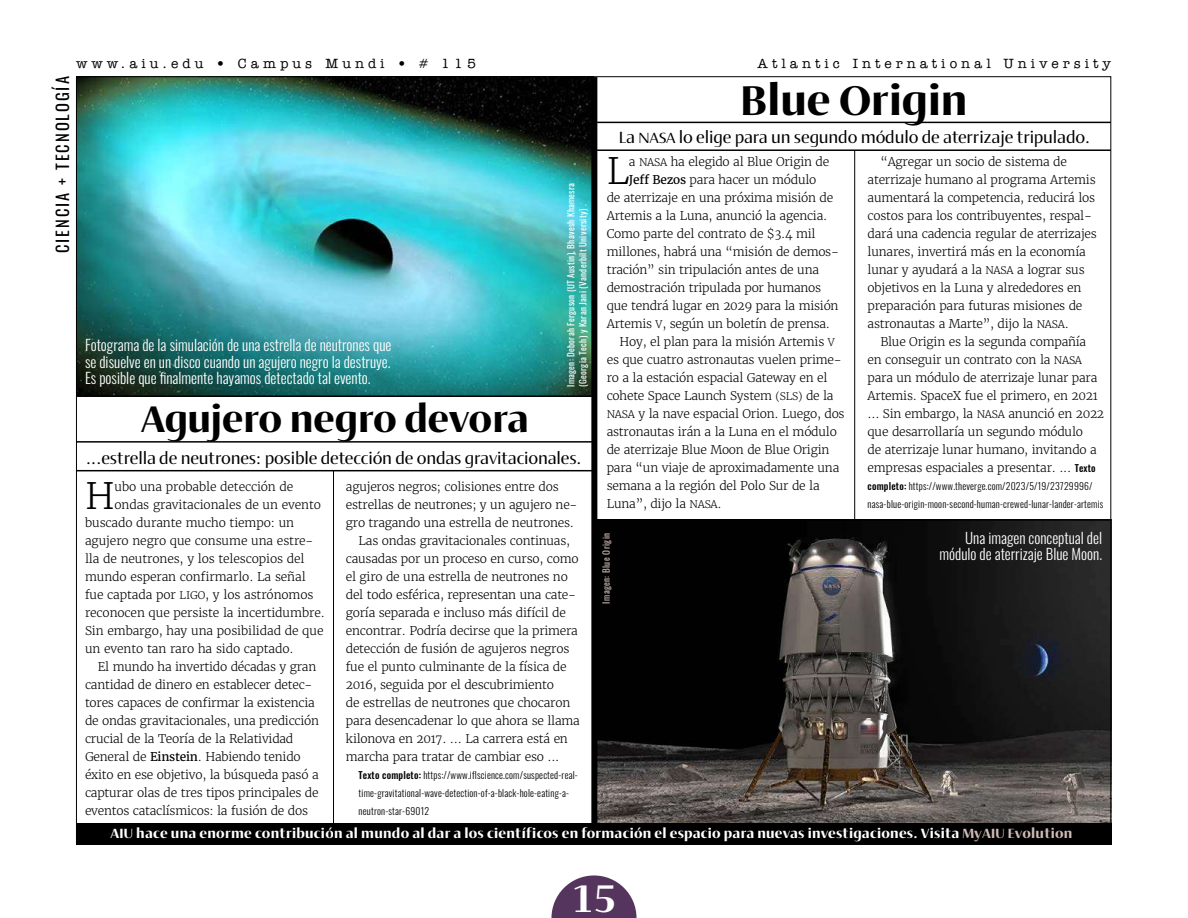
<style>
.page{position:relative;width:1188px;height:918px;background:#fff}
.page>*{position:absolute;margin:0;border:0;box-sizing:border-box;transform-origin:0 0}
.t1{font:800 42px "Ador Hairline";color:#000}
.t2{font:800 39px "Ador Hairline";color:#fff}
.t3{font:800 37.5px "Ador Hairline";color:#000}
.t4{font:300 36.15px "Merriweather";color:#000}
.t5{font:500 16.5px "Ador Hairline";letter-spacing:-.01em;color:#000}
.t6{font:16.5px "Oswald";letter-spacing:.12em;color:#000}
.t7{font:300 15px/16.5px "Oswald";color:#fff;text-align:justify}
.t8{font:800 13.5px "Ador Hairline";letter-spacing:.02em;color:#fff}
.t9{font:500 13.5px "American Typewriter ITC Pro";letter-spacing:.3em;color:#000}
.t10{font:300 12px/18px "Merriweather";letter-spacing:-.02em;color:#000}
.t11{font:300 9.75px/18px "Oswald";letter-spacing:.02em;color:#000}
.t12{font:9px/12px "Oswald";letter-spacing:.03em;color:#fff}
.t13{font:9px "Oswald";letter-spacing:.04em;color:#cfbcb5}
.s1{font-size:10.5px}
.s2{font-weight:400}
.s3{font-weight:500}
.s4{font-size:15px}
.s5{font-family:"Oswald";font-weight:500;font-size:9.75px}
.s6{color:#cfbcb5}
</style>
<div class="page">
<img style="left:597px;top:521px;width:512px;height:302px">
<img style="left:78px;top:78px;width:513px;height:317px">
<svg style="left:551px;top:875px;width:86px;height:43px"></svg>
<div style="left:76px;top:823px;width:1035px;height:22px;background:#000"></div>
<hr style="left:333px;top:471px;width:1px;height:370px;background:#000">
<hr style="left:76px;top:470px;width:519px;height:1px;background:#000">
<hr style="left:76px;top:441px;width:518px;height:2px;background:#000">
<hr style="left:76px;top:395px;width:518px;height:2px;background:#000">
<div style="left:591px;top:77px;width:6px;height:746px;background:#000"></div>
<hr style="left:597px;top:122px;width:514px;height:1px;background:#000">
<hr style="left:597px;top:149px;width:514px;height:2px;background:#000">
<hr style="left:595px;top:519px;width:516px;height:2px;background:#000">
<hr style="left:854px;top:150px;width:1px;height:369px;background:#000">
<p class="t9" style="left:76px;top:55px;width:401px">www.aiu.edu • Campus Mundi • # 115</p>
<p class="t9" style="left:758px;top:55px;width:355px">Atlantic International University</p>
<h3 class="t6" style="left:48px;top:253px;width:178px;rotate:-90deg">CIENCIA + TECNOLOGÍA</h3>
<h1 class="t1" style="left:741px;top:68px;width:228px">Blue Origin</h1>
<p class="t7" style="left:85px;top:335px;width:308px">Fotograma de la simulación de una estrella de neutrones que se disuelve en un disco cuando un agujero negro la destruye.<br>Es posible que finalmente hayamos detectado tal evento.</p>
<h3 class="t3" style="left:141px;top:391px;width:390px">Agujero negro devora</h3>
<p class="t12" style="left:564px;top:387px;width:205px;rotate:-90deg">Imagen: Deborah Ferguson (UT Austin), Bhavesh Khamesra (Georgia Tech) y Karan Jani (Vanderbilt University) .</p>
<h3 class="t5" style="left:86px;top:446px;width:497px">...estrella de neutrones: posible detección de ondas gravitacionales.</h3>
<h3 class="t4" style="left:85px;top:473px;width:31px">H</h3>
<p class="t10" style="left:115px;top:477px;width:180px">ubo una probable detección de</p>
<p class="t10" style="left:115px;top:495px;width:208px">ondas gravitacionales de un evento</p>
<p class="t10" style="left:85px;top:513px;width:211px">buscado durante mucho tiempo: un</p>
<p class="t10" style="left:85px;top:531px;width:230px">agujero negro que consume una estre-</p>
<p class="t10" style="left:85px;top:549px;width:221px">lla de neutrones, y los telescopios del</p>
<p class="t10" style="left:85px;top:567px;width:222px">mundo esperan confirmarlo. La señal</p>
<p class="t10" style="left:85px;top:585px;width:230px">fue captada por <span class="s1">LIGO</span>, y los astrónomos</p>
<p class="t10" style="left:85px;top:603px;width:241px">reconocen que persiste la incertidumbre.</p>
<p class="t10" style="left:85px;top:621px;width:240px">Sin embargo, hay una posibilidad de que</p>
<p class="t10" style="left:85px;top:639px;width:210px">un evento tan raro ha sido captado.</p>
<p class="t10" style="left:98px;top:657px;width:220px">El mundo ha invertido décadas y gran</p>
<p class="t10" style="left:85px;top:675px;width:229px">cantidad de dinero en establecer detec-</p>
<p class="t10" style="left:85px;top:693px;width:231px">tores capaces de confirmar la existencia</p>
<p class="t10" style="left:85px;top:711px;width:236px">de ondas gravitacionales, una predicción</p>
<p class="t10" style="left:85px;top:729px;width:210px">crucial de la Teoría de la Relatividad</p>
<p class="t10" style="left:85px;top:747px;width:217px">General de <span class="s2">Einstein</span>. Habiendo tenido</p>
<p class="t10" style="left:85px;top:765px;width:235px">éxito en ese objetivo, la búsqueda pasó a</p>
<p class="t10" style="left:85px;top:783px;width:235px">capturar olas de tres tipos principales de</p>
<p class="t10" style="left:85px;top:801px;width:225px">eventos cataclísmicos: la fusión de dos</p>
<p class="t10" style="left:346px;top:477px;width:214px">agujeros negros; colisiones entre dos</p>
<p class="t10" style="left:346px;top:495px;width:233px">estrellas de neutrones; y un agujero ne-</p>
<p class="t10" style="left:346px;top:513px;width:230px">gro tragando una estrella de neutrones.</p>
<p class="t10" style="left:359px;top:531px;width:213px">Las ondas gravitacionales continuas,</p>
<p class="t10" style="left:346px;top:549px;width:234px">causadas por un proceso en curso, como</p>
<p class="t10" style="left:346px;top:567px;width:223px">el giro de una estrella de neutrones no</p>
<p class="t10" style="left:346px;top:585px;width:232px">del todo esférica, representan una cate-</p>
<p class="t10" style="left:346px;top:603px;width:221px">goría separada e incluso más difícil de</p>
<p class="t10" style="left:346px;top:621px;width:234px">encontrar. Podría decirse que la primera</p>
<p class="t10" style="left:346px;top:639px;width:225px">detección de fusión de agujeros negros</p>
<p class="t10" style="left:346px;top:657px;width:222px">fue el punto culminante de la física de</p>
<p class="t10" style="left:346px;top:675px;width:210px">2016, seguida por el descubrimiento</p>
<p class="t10" style="left:346px;top:693px;width:226px">de estrellas de neutrones que chocaron</p>
<p class="t10" style="left:346px;top:711px;width:235px">para desencadenar lo que ahora se llama</p>
<p class="t10" style="left:346px;top:729px;width:224px">kilonova en 2017. ... La carrera está en</p>
<p class="t10" style="left:346px;top:747px;width:215px">marcha para tratar de cambiar eso ...</p>
<p class="t11" style="left:359px;top:765px;width:221px"><span class="s3">Texto completo:</span> https://www.iflscience.com/suspected-real&shy;time-gravitational-wave-detection-of-a-black-hole-eating-a&shy;neutron-star-69012</p>
<h3 class="t5" style="left:619px;top:125px;width:473px">La <span class="s4">NASA</span> lo elige para un segundo módulo de aterrizaje tripulado.</h3>
<h3 class="t4" style="left:607px;top:149px;width:24px">L</h3>
<p class="t10" style="left:629px;top:153px;width:202px">a <span class="s1">NASA</span> ha elegido al Blue Origin de</p>
<p class="t10" style="left:629px;top:171px;width:189px"><span class="s2">Jeff Bezos</span> para hacer un módulo</p>
<p class="t10" style="left:607px;top:189px;width:228px">de aterrizaje en una próxima misión de</p>
<p class="t10" style="left:607px;top:207px;width:222px">Artemis a la Luna, anunció la agencia.</p>
<p class="t10" style="left:607px;top:225px;width:210px">Como parte del contrato de $3.4 mil</p>
<p class="t10" style="left:607px;top:243px;width:234px">millones, habrá una “misión de demos-</p>
<p class="t10" style="left:607px;top:261px;width:214px">tración” sin tripulación antes de una</p>
<p class="t10" style="left:607px;top:279px;width:216px">demostración tripulada por humanos</p>
<p class="t10" style="left:607px;top:297px;width:233px">que tendrá lugar en 2029 para la misión</p>
<p class="t10" style="left:607px;top:315px;width:225px">Artemis <span class="s1">V</span>, según un boletín de prensa.</p>
<p class="t10" style="left:620px;top:333px;width:217px">Hoy, el plan para la misión Artemis <span class="s1">V</span></p>
<p class="t10" style="left:607px;top:351px;width:236px">es que cuatro astronautas vuelen prime-</p>
<p class="t10" style="left:607px;top:369px;width:222px">ro a la estación espacial Gateway en el</p>
<p class="t10" style="left:607px;top:387px;width:228px">cohete Space Launch System <span class="s1">(SLS)</span> de la</p>
<p class="t10" style="left:607px;top:405px;width:239px"><span class="s1">NASA</span> y la nave espacial Orion. Luego, dos</p>
<p class="t10" style="left:607px;top:423px;width:232px">astronautas irán a la Luna en el módulo</p>
<p class="t10" style="left:607px;top:441px;width:224px">de aterrizaje Blue Moon de Blue Origin</p>
<p class="t10" style="left:607px;top:459px;width:234px">para “un viaje de aproximadamente una</p>
<p class="t10" style="left:607px;top:477px;width:214px">semana a la región del Polo Sur de la</p>
<p class="t10" style="left:607px;top:495px;width:116px">Luna”, dijo la <span class="s1">NASA</span>.</p>
<p class="t13" style="left:598px;top:604px;width:72px;rotate:-90deg">Imagen: Blue Origin</p>
<p class="t10" style="left:868px;top:153px;width:231px;text-indent:13px">“Agregar un socio de sistema de aterrizaje humano al programa Artemis aumentará la competencia, reducirá los costos para los contribuyentes, respal&shy;dará una cadencia regular de aterrizajes lunares, invertirá más en la economía lunar y ayudará a la <span class="s1">NASA</span> a lograr sus objetivos en la Luna y alrededores en preparación para futuras misiones de astronautas a Marte”, dijo la <span class="s1">NASA</span>.</p>
<p class="t10" style="left:868px;top:333px;width:238px;text-indent:13px">Blue Origin es la segunda compañía<br>en conseguir un contrato con la <span class="s1">NASA </span>para un módulo de aterrizaje lunar para Artemis. SpaceX fue el primero, en 2021 ... Sin embargo, la <span class="s1">NASA</span> anunció en 2022 que desarrollaría un segundo módulo<br>de aterrizaje lunar humano, invitando a empresas espaciales a presentar. ... <span class="s5">Texto</span></p>
<p class="t11" style="left:868px;top:476px;width:237px"><span class="s3">completo:</span> https://www.theverge.com/2023/5/19/23729996/ nasa-blue-origin-moon-second-human-crewed-lunar-lander-artemis</p>
<p class="t7" style="left:940px;top:527px;width:164px;text-align:right">Una imagen conceptual del módulo de aterrizaje Blue Moon.</p>
<p class="t8" style="left:110px;top:823px;width:964px">AIU hace una enorme contribución al mundo al dar a los científicos en formación el espacio para nuevas investigaciones. Visita <span class="s6">MyAIU Evolution</span></p>
<h2 class="t2" style="left:571px;top:868px;width:48px">15</h2>
</div>
